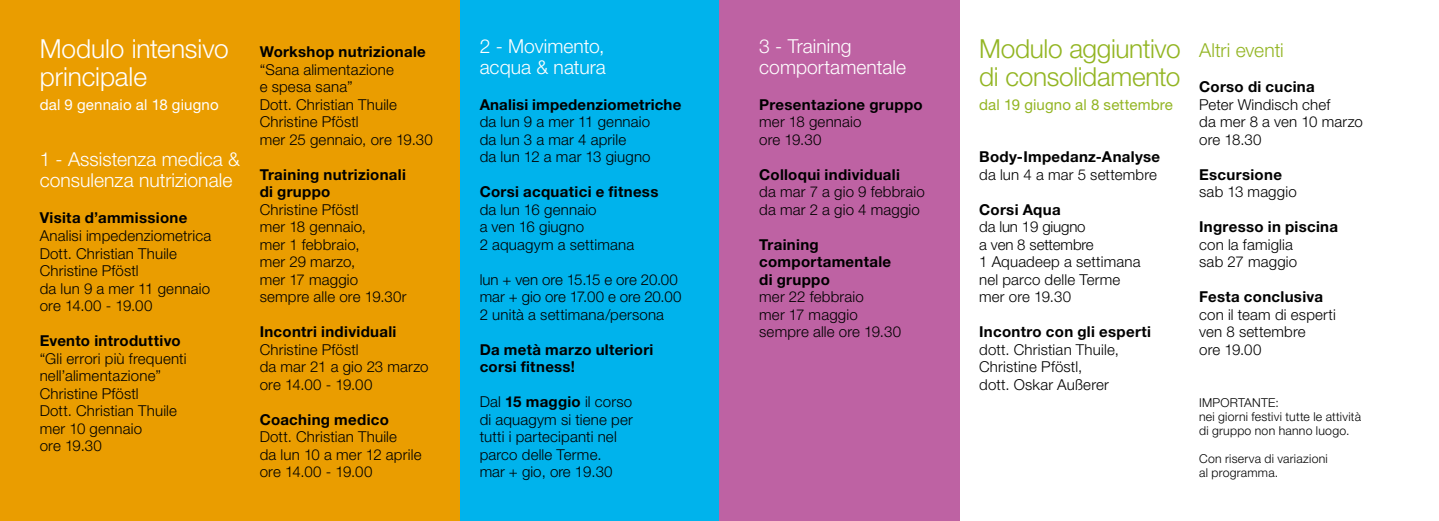
<style>
.page{position:relative;width:1439px;height:521px;background:#fff}
.page>*{position:absolute;margin:0;border:0;box-sizing:border-box;transform-origin:0 0}
.t1{font:300 26.25px/28px "Helvetica Neue LT Std";letter-spacing:-.015em;color:#93b523}
.t2{font:300 26.25px/28px "Helvetica Neue LT Std";letter-spacing:-.005em;color:#fff}
.t3{font:300 19.25px/21px "Helvetica Neue LT Std";color:#fff}
.t4{font:300 19.25px "Helvetica Neue LT Std";letter-spacing:-.005em;color:#93b523}
.t5{font:300 15.05px/17.5px "Helvetica Neue LT Std";letter-spacing:.01em;color:#000}
.t6{font:700 15.05px/17.5px "Helvetica Neue LT Std";letter-spacing:.02em;color:#000}
.t7{font:15.05px "Helvetica Neue LT Std";letter-spacing:.01em;color:#93b523}
.t8{font:15.05px "Helvetica Neue LT Std";letter-spacing:.01em;color:#fff}
.t9{font:300 12.25px/14px "Helvetica Neue LT Std";letter-spacing:.02em;color:#000}
.s1{font-weight:700}
</style>
<div class="page">
<div style="left:0;top:0;width:460px;height:521px;background:#ea9d00"></div>
<div style="left:460px;top:0;width:259px;height:521px;background:#00b3ec"></div>
<div style="left:719px;top:0;width:240px;height:521px;background:#be62a3"></div>
<h1 class="t2" style="left:40px;top:35px;width:190px">Modulo intensivo principale</h1>
<p class="t8" style="left:40px;top:95px;width:180px">dal 9 gennaio al 18 giugno</p>
<p class="t3" style="left:40px;top:148px;width:202px">1 - Assistenza medica &amp; consulenza nutrizionale</p>
<p class="t6" style="left:40px;top:209px;width:149px">Visita d’ammissione</p>
<p class="t5" style="left:40px;top:227px;width:173px">Analisi impedenziometrica<br>Dott. Christian Thuile<br>Christine Pföstl<br>da lun 9 a mer 11 gennaio ore 14.00 - 19.00</p>
<p class="t6" style="left:40px;top:332px;width:142px">Evento introduttivo</p>
<p class="t5" style="left:40px;top:349px;width:148px">“Gli errori più frequenti nell’alimentazione”<br>Christine Pföstl<br>Dott. Christian Thuile mer 10 gennaio<br>ore 19.30</p>
<p class="t6" style="left:260px;top:43px;width:168px">Workshop nutrizionale</p>
<p class="t5" style="left:260px;top:60px;width:175px">“Sana alimentazione<br>e spesa sana”<br>Dott. Christian Thuile<br>Christine Pföstl<br>mer 25 gennaio, ore 19.30</p>
<p class="t6" style="left:260px;top:165px;width:148px">Training nutrizionali di gruppo</p>
<p class="t5" style="left:260px;top:200px;width:148px">Christine Pföstl<br>mer 18 gennaio,<br>mer 1 febbraio,<br>mer 29 marzo,<br>mer 17 maggio sempre alle ore 19.30r</p>
<p class="t6" style="left:260px;top:323px;width:138px">Incontri individuali</p>
<p class="t5" style="left:260px;top:340px;width:170px">Christine Pföstl<br>da mar 21 a gio 23 marzo ore 14.00 - 19.00</p>
<p class="t6" style="left:260px;top:410px;width:131px">Coaching medico</p>
<p class="t5" style="left:260px;top:428px;width:163px">Dott. Christian Thuile<br>da lun 10 a mer 12 aprile ore 14.00 - 19.00</p>
<p class="t3" style="left:480px;top:36px;width:128px">2 - Movimento, acqua &amp; natura</p>
<p class="t6" style="left:480px;top:95px;width:203px">Analisi impedenziometriche</p>
<p class="t5" style="left:480px;top:113px;width:172px">da lun 9 a mer 11 gennaio da lun 3 a mar 4 aprile<br>da lun 12 a mar 13 giugno</p>
<p class="t6" style="left:480px;top:183px;width:180px">Corsi acquatici e fitness</p>
<p class="t5" style="left:480px;top:200px;width:156px">da lun 16 gennaio<br>a ven 16 giugno<br>2 aquagym a settimana</p>
<p class="t5" style="left:480px;top:270px;width:203px">lun + ven ore 15.15 e ore 20.00 mar + gio ore 17.00 e ore 20.00<br>2 unità a settimana/persona</p>
<p class="t6" style="left:480px;top:340px;width:175px">Da metà marzo ulteriori corsi fitness!</p>
<p class="t5" style="left:480px;top:393px;width:155px">Dal <span class="s1">15 maggio</span> il corso di aquagym si tiene per tutti i partecipanti nel parco delle Terme.<br>mar + gio, ore 19.30</p>
<p class="t3" style="left:759px;top:36px;width:149px">3 - Training comportamentale</p>
<p class="t6" style="left:759px;top:95px;width:165px">Presentazione gruppo</p>
<p class="t5" style="left:759px;top:113px;width:104px">mer 18 gennaio ore 19.30</p>
<p class="t6" style="left:759px;top:165px;width:142px">Colloqui individuali</p>
<p class="t5" style="left:759px;top:183px;width:167px">da mar 7 a gio 9 febbraio da mar 2 a gio 4 maggio</p>
<p class="t6" style="left:759px;top:235px;width:134px">Training comportamentale di gruppo</p>
<p class="t5" style="left:759px;top:288px;width:143px">mer 22 febbraio<br>mer 17 maggio sempre alle ore 19.30</p>
<h1 class="t1" style="left:979px;top:35px;width:203px">Modulo aggiuntivo di consolidamento</h1>
<p class="t7" style="left:979px;top:95px;width:195px">dal 19 giugno al 8 settembre</p>
<p class="t6" style="left:979px;top:148px;width:182px">Body-Impedanz-Analyse</p>
<p class="t5" style="left:979px;top:165px;width:179px">da lun 4 a mar 5 settembre</p>
<p class="t6" style="left:979px;top:200px;width:83px">Corsi Aqua</p>
<p class="t5" style="left:979px;top:218px;width:163px">da lun 19 giugno<br>a ven 8 settembre<br>1 Aquadeep a settimana nel parco delle Terme mer ore 19.30</p>
<p class="t6" style="left:979px;top:323px;width:173px">Incontro con gli esperti</p>
<p class="t5" style="left:979px;top:340px;width:141px">dott. Christian Thuile,<br>Christine Pföstl,<br>dott. Oskar Außerer</p>
<p class="t4" style="left:1199px;top:39px;width:86px">Altri eventi</p>
<p class="t6" style="left:1199px;top:78px;width:117px">Corso di cucina</p>
<p class="t5" style="left:1199px;top:95px;width:165px">Peter Windisch chef<br>da mer 8 a ven 10 marzo ore 18.30</p>
<p class="t6" style="left:1199px;top:165px;width:84px">Escursione</p>
<p class="t5" style="left:1199px;top:183px;width:99px">sab 13 maggio</p>
<p class="t6" style="left:1199px;top:218px;width:140px">Ingresso in piscina</p>
<p class="t5" style="left:1199px;top:235px;width:100px">con la famiglia sab 27 maggio</p>
<p class="t6" style="left:1199px;top:288px;width:125px">Festa conclusiva</p>
<p class="t5" style="left:1199px;top:305px;width:138px">con il team di esperti ven 8 settembre<br>ore 19.00</p>
<p class="t9" style="left:1199px;top:396px;width:163px">IMPORTANTE:<br>nei giorni festivi tutte le attività di gruppo non hanno luogo.</p>
<p class="t9" style="left:1199px;top:452px;width:130px">Con riserva di variazioni al programma.</p>
</div>
